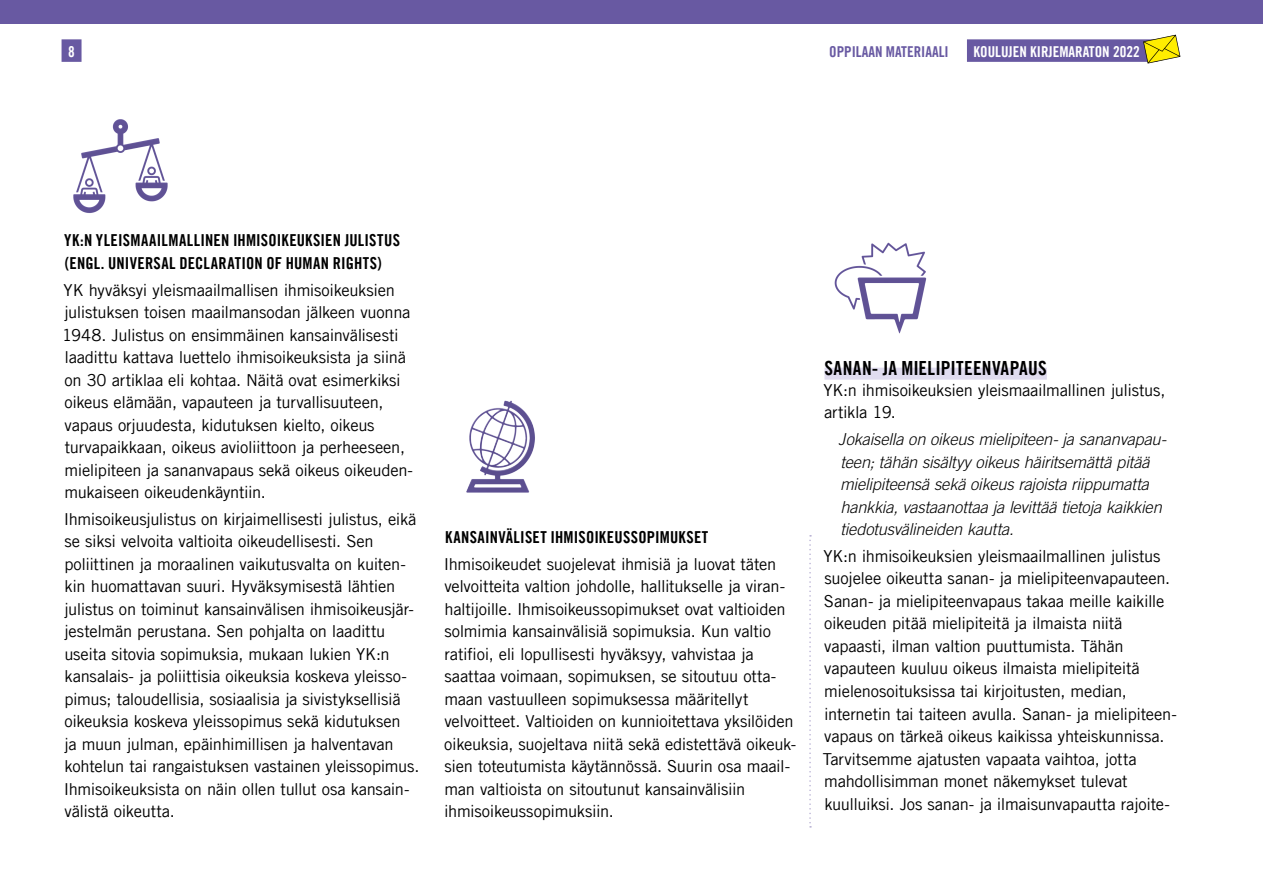
<style>
.page{position:relative;width:1263px;height:893px;background:#fff}
.page>*{position:absolute;margin:0;border:0;box-sizing:border-box;transform-origin:0 0}
.t1{font:19.5px "Amnesty Trade Gothic Bd Cn 20";letter-spacing:.015em;color:#000}
.t2{font:16.5px/22.5px "Amnesty Trade Gothic";letter-spacing:-.015em;color:#000}
.t3{font:italic 300 16.5px/22.5px "Amnesty Trade Gothic";letter-spacing:-.015em;color:#000}
.t4{font:16.5px/22.5px "Amnesty Trade Gothic Bd Cn 20";letter-spacing:.015em;color:#000}
.t5{font:15px "Amnesty Trade Gothic Bd Cn 20";color:#fff}
.t6{font:15px "Amnesty Trade Gothic Bd Cn 20";color:#6859a2}
</style>
<div class="page">
<div style="left:62px;top:39px;width:20px;height:23px;background:#6859a2"></div>
<div style="left:0;top:0;width:1263px;height:24px;background:#6859a2"></div>
<div style="left:967px;top:39px;width:190px;height:23px;background:#6859a2"></div>
<svg style="left:1143px;top:35px;width:37px;height:29px"></svg>
<div style="left:824px;top:368px;width:223px;height:12px;background:#e0dcef"></div>
<svg style="left:73px;top:119px;width:95px;height:94px"></svg>
<svg style="left:466px;top:400px;width:69px;height:93px"></svg>
<svg style="left:834px;top:242px;width:93px;height:92px"></svg>
<svg style="left:809px;top:535px;width:2px;height:293px"></svg>
<p class="t5" style="left:68px;top:42px;width:8px">8</p>
<p class="t6" style="left:829px;top:42px;width:121px">OPPILAAN MATERIAALI</p>
<p class="t5" style="left:973px;top:42px;width:168px">KOULUJEN KIRJEMARATON 2022</p>
<p class="t4" style="left:64px;top:229px;width:337px">YK:N YLEISMAAILMALLINEN IHMISOIKEUKSIEN JULISTUS (ENGL. UNIVERSAL DECLARATION OF HUMAN RIGHTS)</p>
<p class="t2" style="left:62px;top:278px;width:352px">YK hyväksyi yleismaailmallisen ihmisoikeuksien julistuksen toisen maailmansodan jälkeen vuonna 1948. Julistus on ensimmäinen kansainvälisesti laadittu kattava luettelo ihmisoikeuksista ja siinä on 30 artiklaa eli kohtaa. Näitä ovat esimerkiksi oikeus elämään, vapauteen ja turvallisuuteen, vapaus orjuudesta, kidutuksen kielto, oikeus turvapaikkaan, oikeus avioliittoon ja perheeseen, mielipiteen ja sananvapaus sekä oikeus oikeuden&shy;mukaiseen oikeudenkäyntiin.</p>
<p class="t2" style="left:64px;top:507px;width:357px">Ihmisoikeusjulistus on kirjaimellisesti julistus, eikä se siksi velvoita valtioita oikeudellisesti. Sen poliittinen ja moraalinen vaikutusvalta on kuiten&shy;kin huomattavan suuri. Hyväksymisestä lähtien julistus on toiminut kansainvälisen ihmisoikeusjär&shy;jestelmän perustana. Sen pohjalta on laadittu useita sitovia sopimuksia, mukaan lukien YK:n kansalais- ja poliittisia oikeuksia koskeva yleisso&shy;pimus; taloudellisia, sosiaalisia ja sivistyksellisiä oikeuksia koskeva yleissopimus sekä kidutuksen<br>ja muun julman, epäinhimillisen ja halventavan kohtelun tai rangaistuksen vastainen yleissopimus.<br>Ihmisoikeuksista on näin ollen tullut osa kansain&shy;välistä oikeutta.</p>
<p class="t4" style="left:445px;top:526px;width:265px">KANSAINVÄLISET IHMISOIKEUSSOPIMUKSET</p>
<p class="t2" style="left:444px;top:552px;width:354px">Ihmisoikeudet suojelevat ihmisiä ja luovat täten velvoitteita valtion johdolle, hallitukselle ja viran&shy;haltijoille. Ihmisoikeussopimukset ovat valtioiden solmimia kansainvälisiä sopimuksia. Kun valtio ratifioi, eli lopullisesti hyväksyy, vahvistaa ja saattaa voimaan, sopimuksen, se sitoutuu otta&shy;maan vastuulleen sopimuksessa määritellyt velvoitteet. Valtioiden on kunnioitettava yksilöiden oikeuksia, suojeltava niitä sekä edistettävä oikeuk&shy;sien toteutumista käytännössä. Suurin osa maail&shy;man valtioista on sitoutunut kansainvälisiin ihmisoikeussopimuksiin.</p>
<p class="t1" style="left:824px;top:356px;width:224px">SANAN- JA MIELIPITEENVAPAUS</p>
<p class="t2" style="left:823px;top:379px;width:344px">YK:n ihmisoikeuksien yleismaailmallinen julistus, artikla 19.</p>
<p class="t3" style="left:839px;top:428px;width:329px">Jokaisella on oikeus mielipiteen- ja sananvapau&shy;teen; tähän sisältyy oikeus häiritsemättä pitää mielipiteensä sekä oikeus rajoista riippumatta hankkia, vastaanottaa ja levittää tietoja kaikkien tiedotusvälineiden kautta.</p>
<p class="t2" style="left:823px;top:545px;width:356px">YK:n ihmisoikeuksien yleismaailmallinen julistus suojelee oikeutta sanan- ja mielipiteenvapauteen.<br>Sanan- ja mielipiteenvapaus takaa meille kaikille oikeuden pitää mielipiteitä ja ilmaista niitä vapaasti, ilman valtion puuttumista. Tähän vapauteen kuuluu oikeus ilmaista mielipiteitä mielenosoituksissa tai kirjoitusten, median, internetin tai taiteen avulla. Sanan- ja mielipiteen&shy;vapaus on tärkeä oikeus kaikissa yhteiskunnissa.<br>Tarvitsemme ajatusten vapaata vaihtoa, jotta mahdollisimman monet näkemykset tulevat kuulluiksi. Jos sanan- ja ilmaisunvapautta rajoite-</p>
</div>
